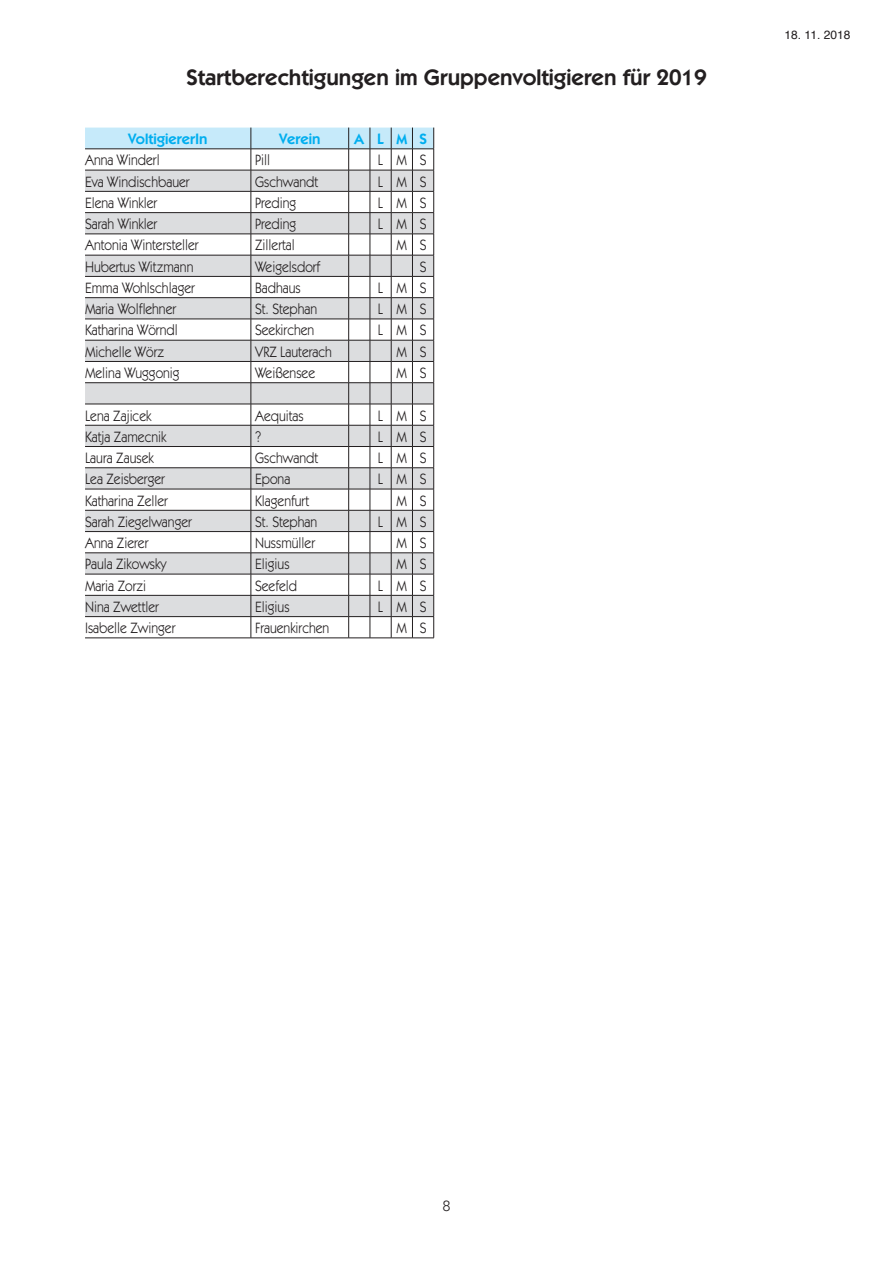
<style>
.page{position:relative;width:893px;height:1263px;background:#fff}
.page>*{position:absolute;margin:0;border:0;box-sizing:border-box;transform-origin:0 0}
.t1{font:600 22.5px "Itc Kabel";color:#231f20}
.t2{font:15px "Itc Kabel";color:#231f20;scale:.9 1}
.t3{font:600 15px "Itc Kabel";color:#00aeef}
.t4{font:15px "Itc Kabel";color:#231f20}
.t5{font:12px "Helvetica";color:#231f20}
</style>
<div class="page">
<svg style="left:85px;top:128px;width:349px;height:511px"></svg>
<h1 class="t1" style="left:186px;top:64px;width:522px">Startberechtigungen im Gruppenvoltigieren für 2019</h1>
<p class="t3" style="left:128px;top:130px;width:81px">VoltigiererIn</p>
<p class="t3" style="left:279px;top:130px;width:43px">Verein</p>
<p class="t3" style="left:354px;top:130px;width:74px">ALMS</p>
<p class="t2" style="left:85px;top:152px;width:84px">Anna Winderl</p>
<p class="t2" style="left:255px;top:152px;width:18px">Pill</p>
<p class="t2" style="left:378px;top:152px;width:55px">LMS</p>
<p class="t2" style="left:85px;top:173px;width:118px">Eva Windischbauer</p>
<p class="t2" style="left:255px;top:173px;width:72px">Gschwandt</p>
<p class="t2" style="left:378px;top:173px;width:55px">LMS</p>
<p class="t2" style="left:85px;top:194px;width:82px">Elena Winkler</p>
<p class="t2" style="left:255px;top:194px;width:47px">Preding</p>
<p class="t2" style="left:378px;top:194px;width:55px">LMS</p>
<p class="t2" style="left:85px;top:215px;width:82px">Sarah Winkler</p>
<p class="t2" style="left:255px;top:215px;width:47px">Preding</p>
<p class="t2" style="left:378px;top:215px;width:55px">LMS</p>
<p class="t2" style="left:85px;top:237px;width:128px">Antonia Wintersteller</p>
<p class="t2" style="left:255px;top:237px;width:46px">Zillertal</p>
<p class="t2" style="left:397px;top:237px;width:35px">M S</p>
<p class="t2" style="left:85px;top:258px;width:122px">Hubertus Witzmann</p>
<p class="t2" style="left:255px;top:258px;width:74px">Weigelsdorf</p>
<p class="t2" style="left:420px;top:258px;width:9px">S</p>
<p class="t2" style="left:85px;top:279px;width:124px">Emma Wohlschlager</p>
<p class="t2" style="left:255px;top:279px;width:52px">Badhaus</p>
<p class="t2" style="left:378px;top:279px;width:55px">LMS</p>
<p class="t2" style="left:85px;top:300px;width:103px">Maria Wolflehner</p>
<p class="t2" style="left:255px;top:300px;width:71px">St. Stephan</p>
<p class="t2" style="left:378px;top:300px;width:55px">LMS</p>
<p class="t2" style="left:85px;top:322px;width:104px">Katharina Wörndl</p>
<p class="t2" style="left:255px;top:322px;width:67px">Seekirchen</p>
<p class="t2" style="left:378px;top:322px;width:55px">LMS</p>
<p class="t2" style="left:85px;top:343px;width:89px">Michelle Wörz</p>
<p class="t2" style="left:255px;top:343px;width:87px">VRZ Lauterach</p>
<p class="t2" style="left:397px;top:343px;width:35px">M S</p>
<p class="t2" style="left:85px;top:364px;width:107px">Melina Wuggonig</p>
<p class="t2" style="left:255px;top:364px;width:68px">Weißensee</p>
<p class="t2" style="left:397px;top:364px;width:35px">M S</p>
<p class="t2" style="left:85px;top:407px;width:75px">Lena Zajicek</p>
<p class="t2" style="left:255px;top:407px;width:56px">Aequitas</p>
<p class="t2" style="left:378px;top:407px;width:55px">LMS</p>
<p class="t2" style="left:85px;top:428px;width:92px">Katja Zamecnik</p>
<p class="t2" style="left:255px;top:428px;width:8px">?</p>
<p class="t2" style="left:378px;top:428px;width:55px">LMS</p>
<p class="t2" style="left:85px;top:449px;width:78px">Laura Zausek</p>
<p class="t2" style="left:255px;top:449px;width:72px">Gschwandt</p>
<p class="t2" style="left:378px;top:449px;width:55px">LMS</p>
<p class="t2" style="left:85px;top:470px;width:90px">Lea Zeisberger</p>
<p class="t2" style="left:255px;top:470px;width:41px">Epona</p>
<p class="t2" style="left:378px;top:470px;width:55px">LMS</p>
<p class="t2" style="left:85px;top:492px;width:94px">Katharina Zeller</p>
<p class="t2" style="left:255px;top:492px;width:61px">Klagenfurt</p>
<p class="t2" style="left:397px;top:492px;width:35px">M S</p>
<p class="t2" style="left:85px;top:513px;width:120px">Sarah Ziegelwanger</p>
<p class="t2" style="left:255px;top:513px;width:71px">St. Stephan</p>
<p class="t2" style="left:378px;top:513px;width:55px">LMS</p>
<p class="t2" style="left:85px;top:534px;width:72px">Anna Zierer</p>
<p class="t2" style="left:255px;top:534px;width:68px">Nussmüller</p>
<p class="t2" style="left:397px;top:534px;width:35px">M S</p>
<p class="t2" style="left:85px;top:555px;width:92px">Paula Zikowsky</p>
<p class="t2" style="left:255px;top:555px;width:40px">Eligius</p>
<p class="t2" style="left:397px;top:555px;width:35px">M S</p>
<p class="t2" style="left:85px;top:577px;width:69px">Maria Zorzi</p>
<p class="t2" style="left:255px;top:577px;width:48px">Seefeld</p>
<p class="t2" style="left:378px;top:577px;width:55px">LMS</p>
<p class="t2" style="left:85px;top:598px;width:84px">Nina Zwettler</p>
<p class="t2" style="left:255px;top:598px;width:40px">Eligius</p>
<p class="t2" style="left:378px;top:598px;width:55px">LMS</p>
<p class="t2" style="left:85px;top:619px;width:102px">Isabelle Zwinger</p>
<p class="t2" style="left:255px;top:619px;width:84px">Frauenkirchen</p>
<p class="t2" style="left:397px;top:619px;width:35px">M S</p>
<p class="t5" style="left:785px;top:25px;width:67px">18. 11. 2018</p>
<p class="t4" style="left:443px;top:1197px;width:9px">8</p>
</div>
